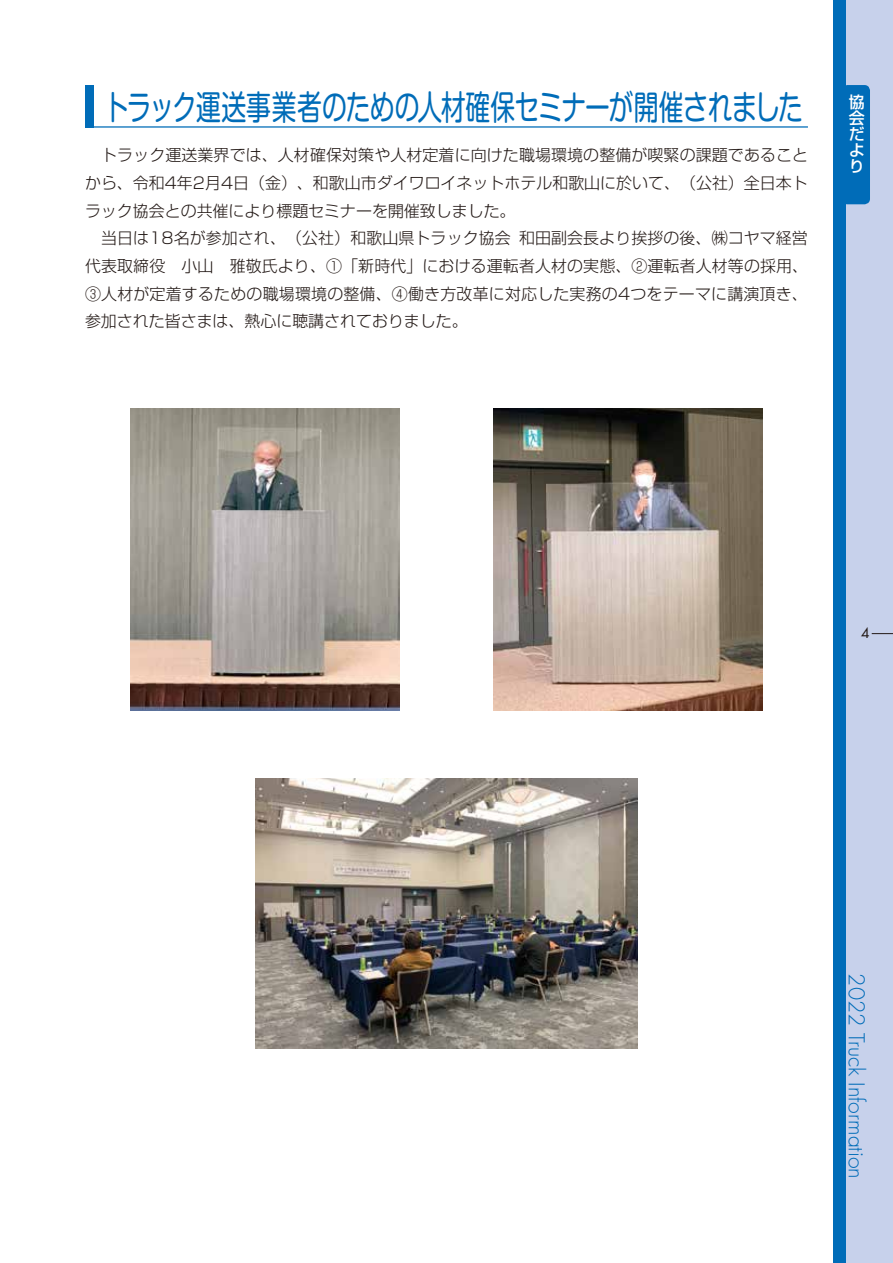
<style>
.page{position:relative;width:893px;height:1263px;background:#fff}
.page>*{position:absolute;margin:0;border:0;box-sizing:border-box;transform-origin:0 0}
.t1{font:34.05px "Shin M Go Pro";letter-spacing:-.03em;color:#006cb8;scale:.73 1}
.t2{font:300 21.3px "Futura Std";color:#006cb8}
.t3{font:300 15.9px/27.6px "Shin Go Pro";letter-spacing:.005em;color:#221815}
.t4{font:500 15.9px/15.9px "Shin Go Pro";color:#fff;text-align:justify}
.t5{font:13.8px "Futura Std";color:#221815}
</style>
<div class="page">
<div style="left:842px;top:0;width:51px;height:1263px;background:#c7d1eb"></div>
<div style="left:842px;top:85px;width:28px;height:119px;background:#006cb8;border-radius:6px"></div>
<div style="left:833px;top:0;width:13px;height:1263px;background:#006cb8"></div>
<svg style="left:872px;top:633px;width:21px;height:1px"></svg>
<div style="left:85px;top:85px;width:9px;height:43px;background:#006cb8"></div>
<hr style="left:85px;top:126px;width:723px;height:2px;background:#006cb8">
<img style="left:130px;top:408px;width:269px;height:302px">
<img style="left:494px;top:408px;width:269px;height:302px">
<img style="left:256px;top:778px;width:381px;height:270px">
<h1 class="t1" style="left:104px;top:80px;width:959px">トラック運送事業者のための人材確保セミナーが開催されました</h1>
<p class="t4" style="left:849px;top:93px;width:17px">協会だより</p>
<p class="t3" style="left:85px;top:140px;width:725px">　トラック運送業界では、人材確保対策や人材定着に向けた職場環境の整備が喫緊の課題であることから、令和4年2月4日（金）、和歌山市ダイワロイネットホテル和歌山に於いて、（公社）全日本トラック協会との共催により標題セミナーを開催致しました。<br>　当日は18名が参加され、（公社）和歌山県トラック協会 和田副会長より挨拶の後、㈱コヤマ経営代表取締役　小山　雅敬氏より、①「新時代」における運転者人材の実態、②運転者人材等の採用、③人材が定着するための職場環境の整備、④働き方改革に対応した実務の4つをテーマに講演頂き、参加された皆さまは、熱心に聴講されておりました。</p>
<p class="t5" style="left:861px;top:624px;width:10px">4</p>
<h2 class="t2" style="left:869px;top:973px;width:207px;rotate:90deg">2022 Truck Information</h2>
</div>
